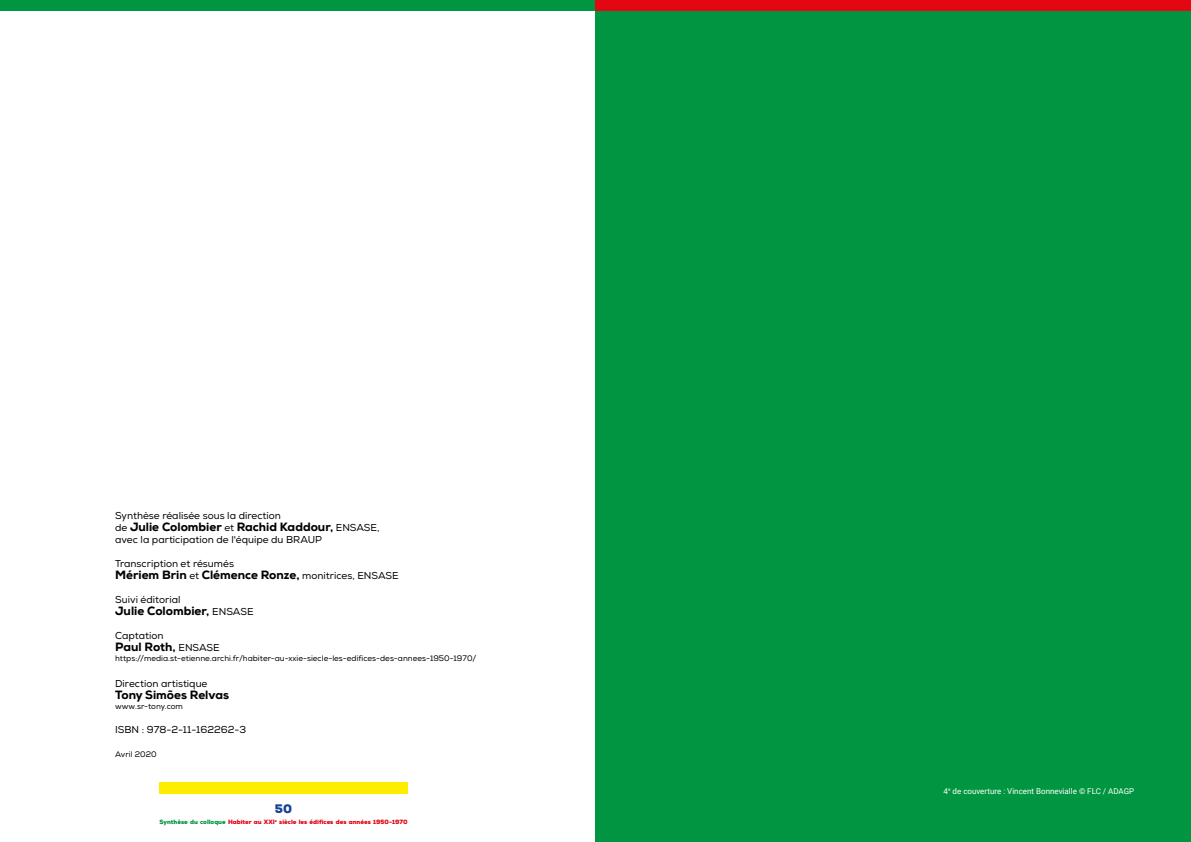
<style>
.page{position:relative;width:1191px;height:842px;background:#fff}
.page>*{position:absolute;margin:0;border:0;box-sizing:border-box;transform-origin:0 0}
.t1{font:800 12px "Nexa";color:#000}
.t2{font:900 12px "Nexa";color:#164194}
.t3{font:10px "Nexa";color:#000}
.t4{font:8px "Nexa";color:#000}
.t5{font:8px "Roboto";color:#fff}
.t6{font:900 6px "Nexa";color:#e30613}
.s1{font-weight:400;font-size:10px}
.s2{color:#009641}
</style>
<div class="page">
<div style="left:159px;top:782px;width:248px;height:12px;background:#ffed00"></div>
<div style="left:0;top:0;width:595px;height:11px;background:#009641"></div>
<div style="left:595px;top:0;width:596px;height:11px;background:#e30613"></div>
<div style="left:595px;top:11px;width:596px;height:831px;background:#009641"></div>
<p class="t3" style="left:115px;top:510px;width:167px">Synthèse réalisée sous la direction</p>
<p class="t1" style="left:115px;top:519px;width:266px"><span class="s1">de</span> Julie Colombier <span class="s1">et</span> Rachid Kaddour, <span class="s1">ENSASE,</span></p>
<p class="t3" style="left:115px;top:534px;width:208px">avec la participation de l'équipe du BRAUP</p>
<p class="t3" style="left:115px;top:558px;width:120px">Transcription et résumés</p>
<p class="t1" style="left:115px;top:567px;width:285px">Mériem Brin <span class="s1">et</span> Clémence Ronze, <span class="s1">monitrices, ENSASE</span></p>
<p class="t3" style="left:115px;top:594px;width:67px">Suivi éditorial</p>
<p class="t1" style="left:115px;top:603px;width:140px">Julie Colombier, <span class="s1">ENSASE</span></p>
<p class="t3" style="left:115px;top:630px;width:50px">Captation</p>
<p class="t1" style="left:115px;top:639px;width:106px">Paul Roth, <span class="s1">ENSASE</span></p>
<p class="t4" style="left:115px;top:653px;width:363px">https://media.st-etienne.archi.fr/habiter-au-xxie-siecle-les-edifices-des-annees-1950-1970/</p>
<p class="t3" style="left:115px;top:678px;width:94px">Direction artistique</p>
<p class="t1" style="left:115px;top:687px;width:115px">Tony Simões Relvas</p>
<p class="t4" style="left:115px;top:701px;width:69px">www.sr-tony.com</p>
<p class="t3" style="left:115px;top:724px;width:133px">ISBN : 978-2-11-162262-3</p>
<p class="t4" style="left:115px;top:749px;width:43px">Avril 2020</p>
<p class="t2" style="left:275px;top:800px;width:19px">50</p>
<p class="t6" style="left:159px;top:818px;width:250px"><span class="s2">Synthèse du colloque</span> Habiter au XXI<sup>e</sup> siècle les édifices des années 1950-1970</p>
<p class="t5" style="left:943px;top:786px;width:192px">4<sup>e</sup> de couverture : Vincent Bonnevialle © FLC / ADAGP</p>
</div>
